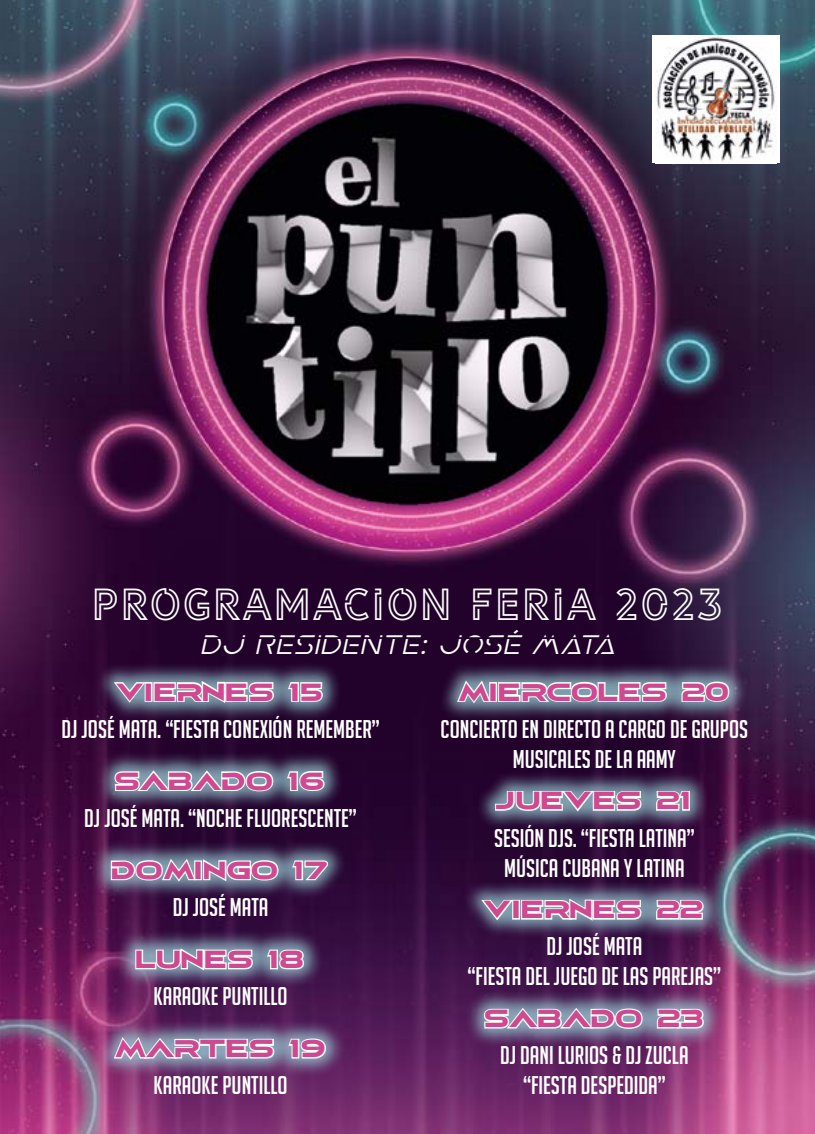
<style>
.page{position:relative;width:815px;height:1134px;background:#fff}
.page>*{position:absolute;margin:0;border:0;box-sizing:border-box;transform-origin:0 0}
.t1{font:42px "LIBRARY3 AM";color:#fff}
.t2{font:30px "elasisrg";color:#cf4990}
.t3{font:italic 30px "Earth Orbiter Laser";color:#fff}
.t4{font:25px/30px "Big Noodle Titling";color:#fff;text-align:center}
</style>
<div class="page">
<img style="left:0;top:0;width:815px;height:1134px">
<div style="left:439px;top:662px;width:310px;height:59px;background:#9cd4d9;opacity:.75"></div>
<svg style="left:455px;top:678px;width:213px;height:27px"></svg>
<svg style="left:680px;top:680px;width:51px;height:23px"></svg>
<div style="left:475px;top:771px;width:235px;height:59px;background:#9cd4d9;opacity:.75"></div>
<svg style="left:494px;top:789px;width:149px;height:24px"></svg>
<svg style="left:654px;top:789px;width:37px;height:23px"></svg>
<div style="left:462px;top:879px;width:261px;height:60px;background:#9cd4d9;opacity:.75"></div>
<svg style="left:479px;top:898px;width:35px;height:24px"></svg>
<div style="left:512px;top:900px;width:8px;height:20px;border:2px solid #fff"></div>
<svg style="left:520px;top:896px;width:123px;height:27px"></svg>
<svg style="left:654px;top:898px;width:51px;height:23px"></svg>
<div style="left:465px;top:988px;width:258px;height:60px;background:#9cd4d9;opacity:.75"></div>
<svg style="left:482px;top:1006px;width:162px;height:25px"></svg>
<svg style="left:655px;top:1007px;width:50px;height:23px"></svg>
<div style="left:96px;top:662px;width:246px;height:59px;background:#9cd4d9;opacity:.75"></div>
<svg style="left:111px;top:679px;width:164px;height:26px"></svg>
<svg style="left:286px;top:681px;width:38px;height:22px"></svg>
<div style="left:95px;top:751px;width:249px;height:59px;background:#9cd4d9;opacity:.75"></div>
<svg style="left:113px;top:768px;width:162px;height:25px"></svg>
<svg style="left:285px;top:770px;width:42px;height:22px"></svg>
<div style="left:91px;top:840px;width:256px;height:60px;background:#9cd4d9;opacity:.75"></div>
<svg style="left:110px;top:856px;width:170px;height:28px"></svg>
<svg style="left:290px;top:858px;width:40px;height:24px"></svg>
<div style="left:116px;top:929px;width:207px;height:60px;background:#9cd4d9;opacity:.75"></div>
<svg style="left:134px;top:946px;width:120px;height:26px"></svg>
<svg style="left:265px;top:948px;width:40px;height:23px"></svg>
<div style="left:95px;top:1018px;width:251px;height:60px;background:#9cd4d9;opacity:.75"></div>
<svg style="left:112px;top:1034px;width:164px;height:28px"></svg>
<svg style="left:287px;top:1037px;width:41px;height:23px"></svg>
<div style="left:652px;top:35px;width:128px;height:128px;background:#fff"></div>
<img style="left:656px;top:35px;width:119px;height:127px">
<h1 class="t1" style="left:91px;top:579px;width:634px">PROGRAMACION FERIA 2023</h1>
<p class="t3" style="left:200px;top:630px;width:417px">DJ RESIDENTE: JOSÉ MATA</p>
<p class="t2" style="left:458px;top:678px;width:273px">MIERCOLES 20</p>
<p class="t4" style="left:441px;top:714px;width:309px">CONCIERTO EN DIRECTO A CARGO DE GRUPOS<br>MUSICALES DE LA AAMY</p>
<p class="t2" style="left:496px;top:786px;width:198px">JUEVES 21</p>
<p class="t4" style="left:494px;top:823px;width:202px">SESIÓN DJS. “FIESTA LATINA”<br>MÚSICA CUBANA Y LATINA</p>
<p class="t2" style="left:485px;top:895px;width:221px">VIERNES 22</p>
<p class="t4" style="left:468px;top:931px;width:255px">DJ JOSÉ MATA<br>“FIESTA DEL JUEGO DE LAS PAREJAS”</p>
<p class="t2" style="left:485px;top:1004px;width:220px">SABADO 23</p>
<p class="t4" style="left:500px;top:1040px;width:190px">DJ DANI LURIOS &amp; DJ ZUCLA “FIESTA DESPEDIDA”</p>
<p class="t2" style="left:117px;top:678px;width:209px">VIERNES 15</p>
<p class="t4" style="left:61px;top:714px;width:320px">DJ JOSÉ MATA. “FIESTA CONEXIÓN REMEMBER”</p>
<p class="t2" style="left:116px;top:767px;width:211px">SABADO 16</p>
<p class="t4" style="left:84px;top:803px;width:274px">DJ JOSÉ MATA. “NOCHE FLUORESCENTE”</p>
<p class="t2" style="left:112px;top:856px;width:218px">DOMINGO 17</p>
<p class="t4" style="left:173px;top:892px;width:97px">DJ JOSÉ MATA</p>
<p class="t2" style="left:137px;top:945px;width:170px">LUNES 18</p>
<p class="t4" style="left:154px;top:981px;width:136px">KARAOKE PUNTILLO</p>
<p class="t2" style="left:115px;top:1034px;width:213px">MARTES 19</p>
<p class="t4" style="left:154px;top:1070px;width:136px">KARAOKE PUNTILLO</p>
</div>
